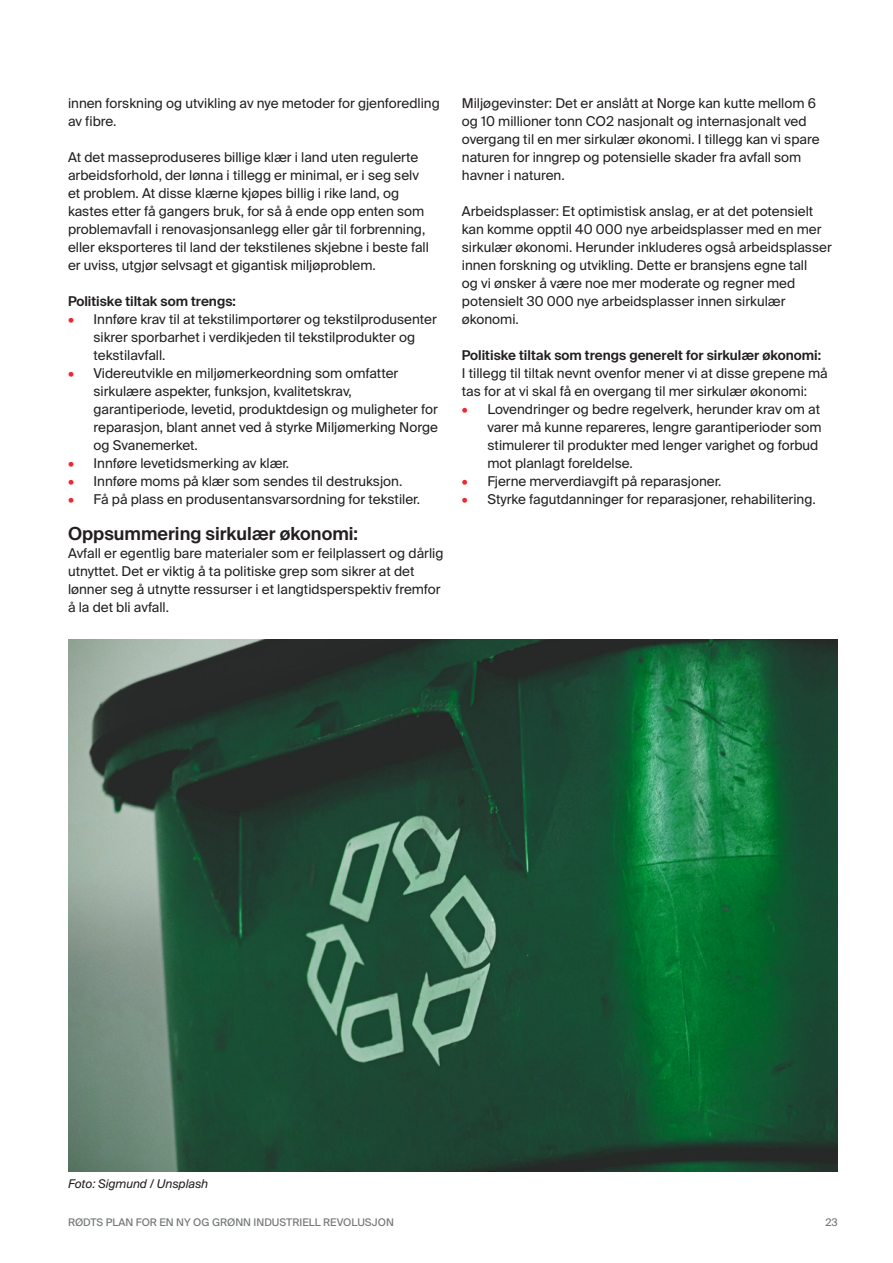
<style>
.page{position:relative;width:893px;height:1263px;background:#fff}
.page>*{position:absolute;margin:0;border:0;box-sizing:border-box;transform-origin:0 0}
.Underoverskrift{font:600 18px "Suisse Intl";color:#231f20}
.Brødtekst{font:13.5px/18px "Suisse Intl";color:#231f20}
.Under-underoverskrif{font:600 13.5px "Suisse Intl";color:#231f20}
.Kilde_og_bildetekst{font:italic 12px "Suisse Intl";color:#231f20}
.t1{font:10.5px "Suisse Intl";color:#757878}
.s1{font-weight:500;color:#ee2833}
</style>
<div class="page">
<img style="left:68px;top:639px;width:770px;height:532px">
<p class="Brødtekst" style="left:68px;top:94px;width:373px">innen forskning og utvikling av nye metoder for gjenforedling av fibre.</p>
<p class="Brødtekst" style="left:68px;top:148px;width:362px">At det masseproduseres billige klær i land uten regulerte arbeidsforhold, der lønna i tillegg er minimal, er i seg selv et problem. At disse klærne kjøpes billig i rike land, og kastes etter få gangers bruk, for så å ende opp enten som problemavfall i renovasjonsanlegg eller går til forbrenning, eller eksporteres til land der tekstilenes skjebne i beste fall er uviss, utgjør selvsagt et gigantisk miljøproblem.</p>
<p class="Under-underoverskrif" style="left:68px;top:293px;width:169px">Politiske tiltak som trengs:</p>
<p class="Brødtekst" style="left:94px;top:310px;width:345px;text-indent:-26px"><span class="s1">•</span> Innføre krav til at tekstilimportører og tekstilprodusenter sikrer sporbarhet i verdikjeden til tekstilprodukter og tekstilavfall.</p>
<p class="Brødtekst" style="left:94px;top:364px;width:346px;text-indent:-26px"><span class="s1">•</span> Videreutvikle en miljømerkeordning som omfatter sirkulære aspekter, funksjon, kvalitetskrav, garantiperiode, levetid, produktdesign og muligheter for reparasjon, blant annet ved å styrke Miljømerking Norge og Svanemerket.</p>
<p class="Brødtekst" style="left:68px;top:454px;width:223px"><span class="s1">•</span> Innføre levetidsmerking av klær.</p>
<p class="Brødtekst" style="left:68px;top:472px;width:336px"><span class="s1">•</span> Innføre moms på klær som sendes til destruksjon.</p>
<p class="Brødtekst" style="left:68px;top:490px;width:353px"><span class="s1">•</span> Få på plass en produsentansvarsordning for tekstiler.</p>
<p class="Underoverskrift" style="left:68px;top:523px;width:291px">Oppsummering sirkulær økonomi:</p>
<p class="Brødtekst" style="left:68px;top:544px;width:377px">Avfall er egentlig bare materialer som er feilplassert og dårlig utnyttet. Det er viktig å ta politiske grep som sikrer at det lønner seg å utnytte ressurser i et langtidsperspektiv fremfor å la det bli avfall.</p>
<p class="Brødtekst" style="left:462px;top:94px;width:359px">Miljøgevinster: Det er anslått at Norge kan kutte mellom 6 og 10 millioner tonn CO2 nasjonalt og internasjonalt ved overgang til en mer sirkulær økonomi. I tillegg kan vi spare naturen for inngrep og potensielle skader fra avfall som havner i naturen.</p>
<p class="Brødtekst" style="left:462px;top:202px;width:371px">Arbeidsplasser: Et optimistisk anslag, er at det potensielt kan komme opptil 40 000 nye arbeidsplasser med en mer sirkulær økonomi. Herunder inkluderes også arbeidsplasser innen forskning og utvikling. Dette er bransjens egne tall<br>og vi ønsker å være noe mer moderate og regner med potensielt 30 000 nye arbeidsplasser innen sirkulær økonomi.</p>
<p class="Under-underoverskrif" style="left:462px;top:347px;width:361px">Politiske tiltak som trengs generelt for sirkulær økonomi:</p>
<p class="Brødtekst" style="left:462px;top:364px;width:367px">I tillegg til tiltak nevnt ovenfor mener vi at disse grepene må tas for at vi skal få en overgang til mer sirkulær økonomi:</p>
<p class="Brødtekst" style="left:487px;top:400px;width:336px;text-indent:-26px"><span class="s1">•</span> Lovendringer og bedre regelverk, herunder krav om at varer må kunne repareres, lengre garantiperioder som stimulerer til produkter med lenger varighet og forbud mot planlagt foreldelse.</p>
<p class="Brødtekst" style="left:462px;top:472px;width:261px"><span class="s1">•</span> Fjerne merverdiavgift på reparasjoner.</p>
<p class="Brødtekst" style="left:462px;top:490px;width:355px"><span class="s1">•</span> Styrke fagutdanninger for reparasjoner, rehabilitering.</p>
<p class="Kilde_og_bildetekst" style="left:68px;top:1177px;width:142px">Foto: Sigmund / Unsplash</p>
<p class="t1" style="left:68px;top:1216px;width:327px">RØDTS PLAN FOR EN NY OG GRØNN INDUSTRIELL REVOLUSJON</p>
<p class="t1" style="left:825px;top:1216px;width:14px">23</p>
</div>
